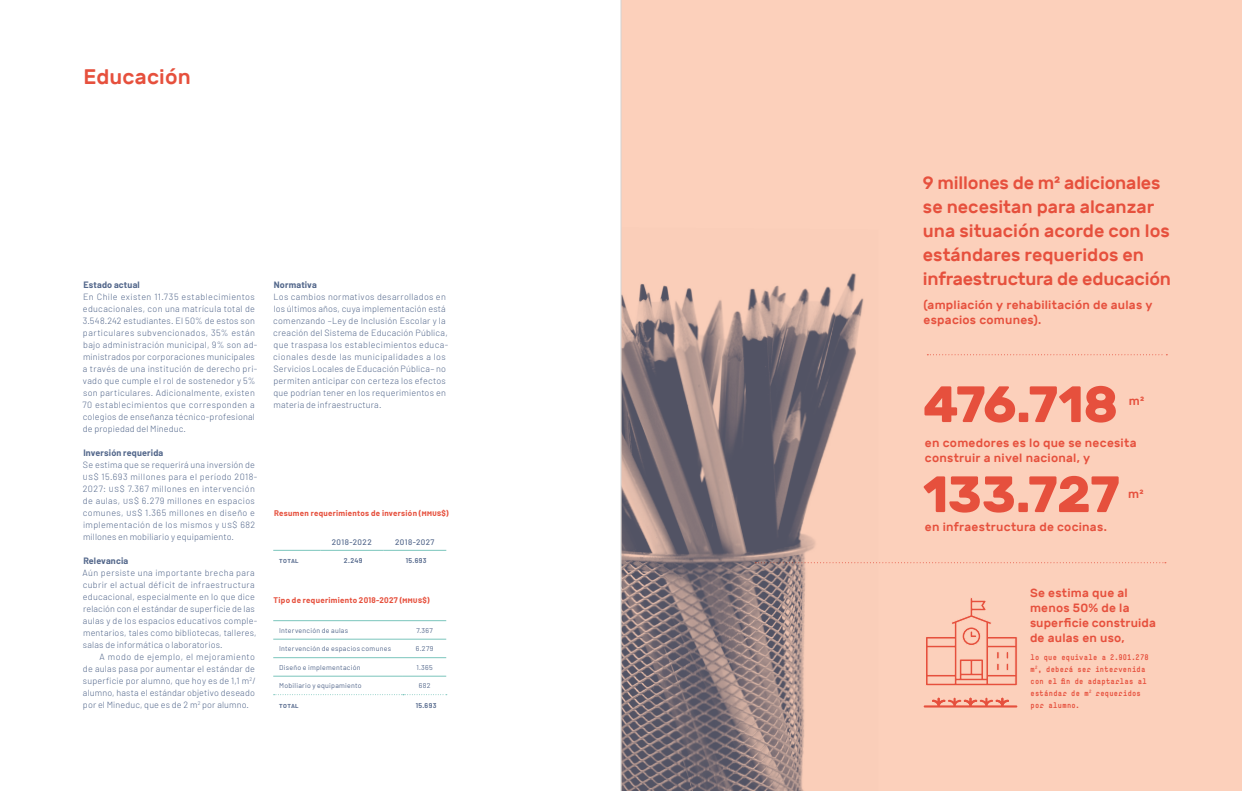
<style>
.page{position:relative;width:1242px;height:791px;background:#fff}
.page>*{position:absolute;margin:0;border:0;box-sizing:border-box;transform-origin:0 0}
.t1{font:700 51px/90px "Rubik";letter-spacing:-.02em;color:#e6503d}
.t2{font:500 21px "Rubik";letter-spacing:.005em;color:#e6503d}
.t3{font:500 18px/24px "Rubik";color:#e6503d}
.t4{font:500 12px/15px "Rubik";letter-spacing:.02em;color:#e6503d}
.t5{font:300 9px/12px "Barlow";letter-spacing:.03em;color:#53678b}
.t6{font:700 9px "Barlow";letter-spacing:.02em;color:#53678b}
.t7{font:700 8px/12px "Simple";letter-spacing:.04em;color:#e6503d}
.t8{font:700 8px "Barlow";letter-spacing:.035em;color:#e6503d}
.t9{font:500 8px "Barlow";letter-spacing:.055em;color:#53678b}
.t10{font:7px "Barlow";letter-spacing:.035em;color:#53678b}
.t11{font:600 7px "Barlow";letter-spacing:.055em;color:#53678b}
</style>
<div class="page">
<div style="left:621px;top:0;width:621px;height:791px;background:#fcd0bb"></div>
<hr style="left:273px;top:620px;width:130px;height:1px;background:#7bc5bc">
<hr style="left:403px;top:620px;width:43px;height:1px;background:#7bc5bc">
<hr style="left:273px;top:639px;width:130px;height:1px;background:#7bc5bc">
<hr style="left:403px;top:639px;width:43px;height:1px;background:#7bc5bc">
<hr style="left:273px;top:657px;width:130px;height:1px;background:#7bc5bc">
<hr style="left:403px;top:657px;width:43px;height:1px;background:#7bc5bc">
<hr style="left:273px;top:676px;width:130px;height:1px;background:#7bc5bc">
<hr style="left:403px;top:676px;width:43px;height:1px;background:#7bc5bc">
<svg style="left:274px;top:694px;width:173px;height:1px"></svg>
<hr style="left:273px;top:550px;width:47px;height:1px;background:#7bc5bc">
<hr style="left:320px;top:550px;width:63px;height:1px;background:#7bc5bc">
<hr style="left:383px;top:550px;width:63px;height:1px;background:#7bc5bc">
<svg style="left:927px;top:354px;width:240px;height:1px"></svg>
<svg style="left:879px;top:562px;width:287px;height:1px"></svg>
<img style="left:622px;top:273px;width:255px;height:518px">
<svg style="left:926px;top:598px;width:91px;height:88px"></svg>
<svg style="left:923px;top:698px;width:94px;height:9px"></svg>
<hr style="left:621px;top:0;width:1px;height:791px;background:#d3d3d2">
<h2 class="t2" style="left:83px;top:65px;width:109px">Educación</h2>
<p class="t6" style="left:83px;top:279px;width:58px">Estado actual</p>
<p class="t5" style="left:82px;top:291px;width:176px">En Chile existen 11.735 establecimientos educacionales, con una matrícula total de 3.548.242 estudiantes. El 50% de estos son particulares subvencionados, 35% están bajo administración municipal, 9% son ad&shy;ministrados por corporaciones municipales a través de una institución de derecho pri&shy;vado que cumple el rol de sostenedor y 5% son particulares. Adicionalmente, existen 70 establecimientos que corresponden a colegios de enseñanza técnico-profesional de propiedad del Mineduc.</p>
<p class="t6" style="left:83px;top:447px;width:81px">Inversión requerida</p>
<p class="t5" style="left:83px;top:458px;width:176px">Se estima que se requerirá una inversión de US$ 15.693 millones para el período 2018- 2027: US$ 7.367 millones en intervención de aulas, US$ 6.279 millones en espacios comunes, US$ 1.365 millones en diseño e implementación de los mismos y US$ 682 millones en mobiliario y equipamiento.</p>
<p class="t6" style="left:83px;top:555px;width:46px">Relevancia</p>
<p class="t5" style="left:83px;top:566px;width:176px">Aún persiste una importante brecha para cubrir el actual déficit de infraestructura educacional, especialmente en lo que dice relación con el estándar de superficie de las aulas y de los espacios educativos comple&shy;mentarios, tales como bibliotecas, talleres, salas de informática o laboratorios.</p>
<p class="t5" style="left:83px;top:650px;width:174px;text-align:justify;text-indent:17px">A modo de ejemplo, el mejoramiento de aulas pasa por aumentar el estándar de superficie por alumno, que hoy es de 1,1 m<sup>2</sup>/ alumno, hasta el estándar objetivo deseado por el Mineduc, que es de 2 m<sup>2</sup> por alumno.</p>
<p class="t6" style="left:274px;top:279px;width:44px">Normativa</p>
<p class="t5" style="left:273px;top:291px;width:177px">Los cambios normativos desarrollados en los últimos años, cuya implementación está comenzando –Ley de Inclusión Escolar y la creación del Sistema de Educación Pública, que traspasa los establecimientos educa&shy;cionales desde las municipalidades a los Servicios Locales de Educación Pública– no permiten anticipar con certeza los efectos que podrían tener en los requerimientos en materia de infraestructura.</p>
<p class="t8" style="left:274px;top:508px;width:176px">Resumen requerimientos de inversión (MMUS$)</p>
<p class="t9" style="left:332px;top:537px;width:41px">2018-2022</p>
<p class="t9" style="left:395px;top:537px;width:41px">2018-2027</p>
<p class="t11" style="left:279px;top:556px;width:21px">TOTAL</p>
<p class="t11" style="left:344px;top:556px;width:20px">2.249</p>
<p class="t11" style="left:406px;top:556px;width:22px">15.693</p>
<p class="t8" style="left:273px;top:595px;width:158px">Tipo de requerimiento 2018-2027 (MMUS$)</p>
<p class="t10" style="left:279px;top:626px;width:70px">Intervención de aulas</p>
<p class="t10" style="left:416px;top:626px;width:18px">7.367</p>
<p class="t10" style="left:279px;top:644px;width:113px">Intervención de espacios comunes</p>
<p class="t10" style="left:416px;top:644px;width:19px">6.279</p>
<p class="t10" style="left:279px;top:663px;width:83px">Diseño e implementación</p>
<p class="t10" style="left:416px;top:663px;width:18px">1.365</p>
<p class="t10" style="left:279px;top:681px;width:84px">Mobiliario y equipamiento</p>
<p class="t10" style="left:419px;top:681px;width:13px">682</p>
<p class="t11" style="left:279px;top:701px;width:21px">TOTAL</p>
<p class="t11" style="left:416px;top:701px;width:22px">15.693</p>
<h3 class="t3" style="left:923px;top:171px;width:250px">9 millones de m² adicionales se necesitan para alcanzar una situación acorde con los estándares requeridos en infraestructura de educación</h3>
<h3 class="t4" style="left:923px;top:298px;width:230px">(ampliación y rehabilitación de aulas y espacios comunes).</h3>
<h1 class="t1" style="left:923px;top:360px;width:199px">476.718<br>133.727</h1>
<h3 class="t4" style="left:1128px;top:394px;width:17px">m²</h3>
<h3 class="t4" style="left:925px;top:436px;width:213px">en comedores es lo que se necesita construir a nivel nacional, y</h3>
<h3 class="t4" style="left:1128px;top:487px;width:17px">m²</h3>
<h3 class="t4" style="left:925px;top:520px;width:183px">en infraestructura de cocinas.</h3>
<h3 class="t4" style="left:1030px;top:586px;width:127px">Se estima que al menos 50% de la superficie construida de aulas en uso,</h3>
<p class="t7" style="left:1030px;top:651px;width:120px">lo que equivale a 2.901.278 m<sup>2</sup>, deberá ser intervenida con el fin de adaptarlas al estándar de m<sup>2</sup> requeridos por alumno.</p>
</div>
